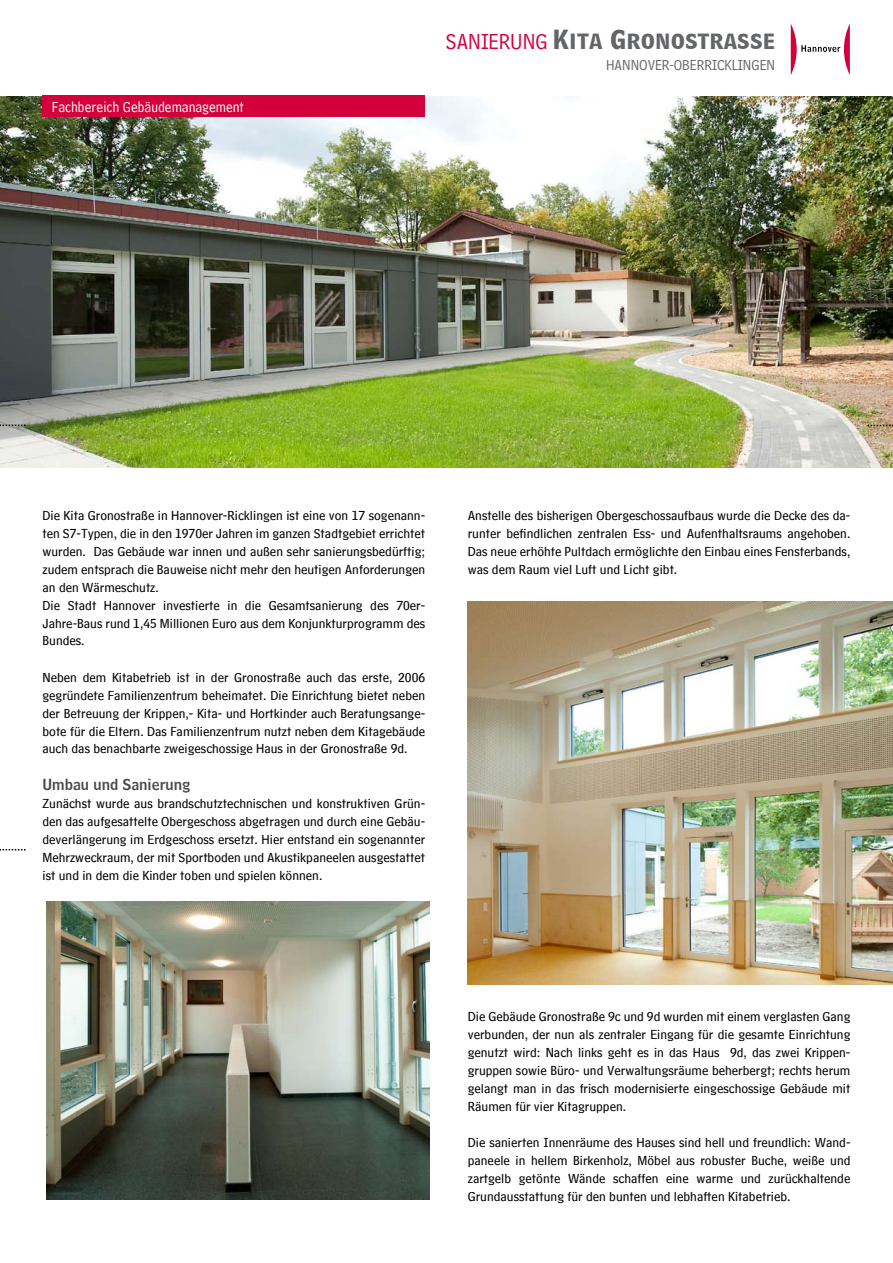
<style>
.page{position:relative;width:893px;height:1263px;background:#fff}
.page>*{position:absolute;margin:0;border:0;box-sizing:border-box;transform-origin:0 0}
.t1{font:22.95px "HM Big Caps";color:#646567}
.t2{font:15.3px "HM Comment";color:#fff}
.t3{font:15.3px "HM Comment";color:#646567}
.t4{font:15px "HM Headline";color:#4b4b4d}
.t5{font:13.5px/18px "HM Text";color:#000;text-align:justify}
.s1{font-family:"HM Comment";color:#d4003c}
</style>
<div class="page">
<img style="left:0;top:96px;width:893px;height:372px">
<svg style="left:791px;top:24px;width:59px;height:51px"></svg>
<div style="left:43px;top:96px;width:382px;height:21px;background:#d4003c"></div>
<svg style="left:867px;top:425px;width:26px;height:1px"></svg>
<svg style="left:0;top:849px;width:26px;height:1px"></svg>
<svg style="left:0;top:424px;width:26px;height:2px"></svg>
<img style="left:47px;top:901px;width:382px;height:298px">
<img style="left:468px;top:601px;width:425px;height:383px">
<p class="t2" style="left:52px;top:94px;width:193px">Fachbereich Gebäudemanagement</p>
<h1 class="t1" style="left:446px;top:21px;width:331px"><span class="s1">SANIERUNG</span> Kita Gronostraße</h1>
<p class="t3" style="left:606px;top:51px;width:170px">HANNOVER-OBERRICKLINGEN</p>
<p class="t5" style="left:43px;top:504px;width:384px;text-align:left">Die Kita Gronostraße in Hannover-Ricklingen ist eine von 17 sogenann&shy;ten S7-Typen, die in den 1970er Jahren im ganzen Stadtgebiet errichtet wurden. Das Gebäude war innen und außen sehr sanierungsbedürftig; zudem entsprach die Bauweise nicht mehr den heutigen Anforderungen an den Wärmeschutz.<br>Die Stadt Hannover investierte in die Gesamtsanierung des 70er-Jahre-Baus rund 1,45 Millionen Euro aus dem Konjunkturprogramm des Bundes.</p>
<p class="t5" style="left:43px;top:666px;width:384px">Neben dem Kitabetrieb ist in der Gronostraße auch das erste, 2006 gegründete Familienzentrum beheimatet. Die Einrichtung bietet neben der Betreuung der Krippen,- Kita- und Hortkinder auch Beratungsange&shy;bote für die Eltern. Das Familienzentrum nutzt neben dem Kitagebäude auch das benachbarte zweigeschossige Haus in der Gronostraße 9d.</p>
<p class="t4" style="left:43px;top:771px;width:149px">Umbau und Sanierung</p>
<p class="t5" style="left:43px;top:792px;width:384px">Zunächst wurde aus brandschutztechnischen und konstruktiven Grün&shy;den das aufgesattelte Obergeschoss abgetragen und durch eine Gebäu&shy;deverlängerung im Erdgeschoss ersetzt. Hier entstand ein sogenannter Mehrzweckraum, der mit Sportboden und Akustikpaneelen ausgestattet ist und in dem die Kinder toben und spielen können.</p>
<p class="t5" style="left:468px;top:504px;width:384px">Anstelle des bisherigen Obergeschossaufbaus wurde die Decke des da&shy;runter befindlichen zentralen Ess- und Aufenthaltsraums angehoben.<br>Das neue erhöhte Pultdach ermöglichte den Einbau eines Fensterbands, was dem Raum viel Luft und Licht gibt.</p>
<p class="t5" style="left:468px;top:1005px;width:384px">Die Gebäude Gronostraße 9c und 9d wurden mit einem verglasten Gang verbunden, der nun als zentraler Eingang für die gesamte Einrichtung genutzt wird: Nach links geht es in das Haus 9d, das zwei Krippen&shy;gruppen sowie Büro- und Verwaltungsräume beherbergt; rechts herum gelangt man in das frisch modernisierte eingeschossige Gebäude mit Räumen für vier Kitagruppen.</p>
<p class="t5" style="left:468px;top:1131px;width:384px">Die sanierten Innenräume des Hauses sind hell und freundlich: Wand&shy;paneele in hellem Birkenholz, Möbel aus robuster Buche, weiße und zartgelb getönte Wände schaffen eine warme und zurückhaltende Grundausstattung für den bunten und lebhaften Kitabetrieb.</p>
</div>
